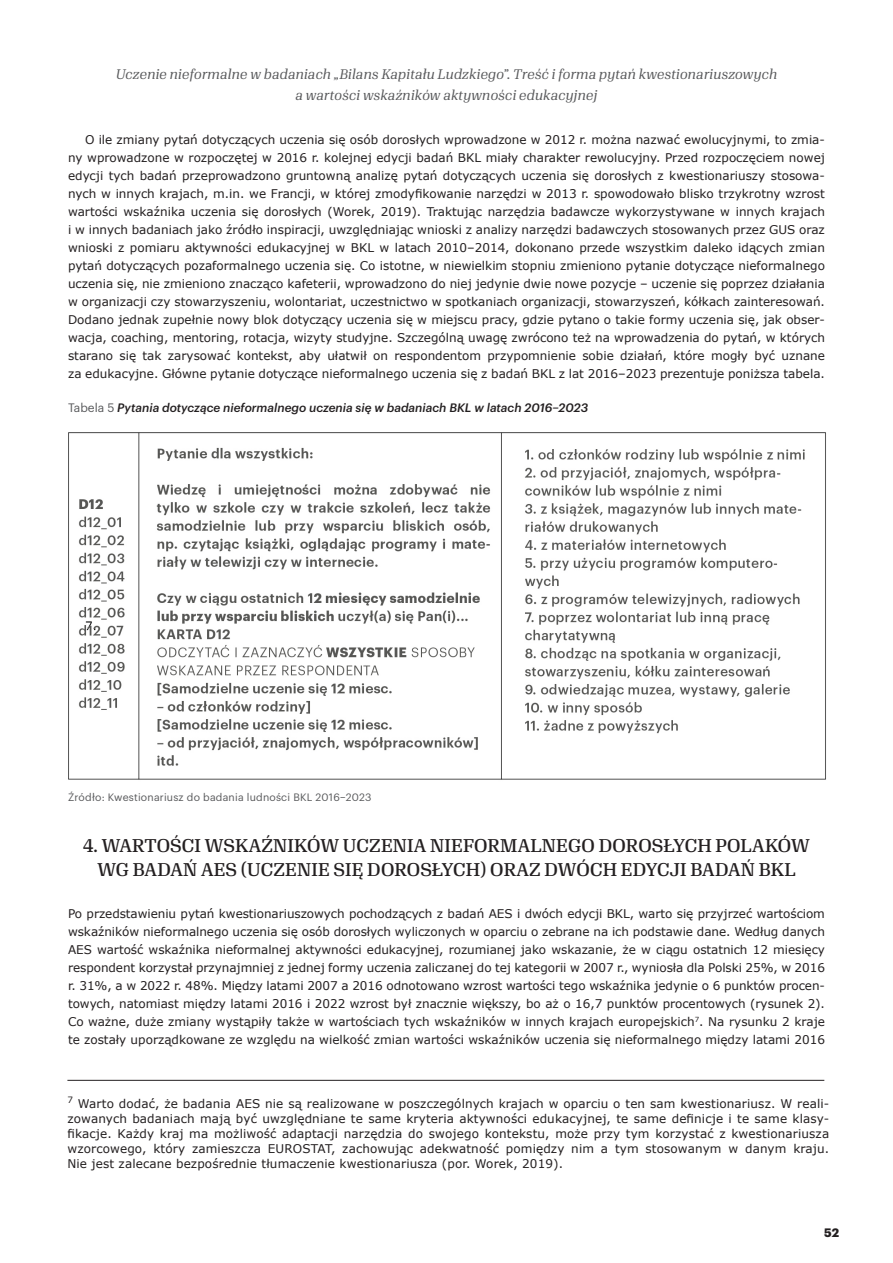
<style>
.page{position:relative;width:893px;height:1263px;background:#fff}
.page>*{position:absolute;margin:0;border:0;box-sizing:border-box;transform-origin:0 0}
.t1{font:18px/24px "Granger Regular No.2";letter-spacing:.01em;color:#231f20;text-align:center}
.t2{font:italic 13.5px/21px "Granger";letter-spacing:.02em;color:#57585a;text-align:center}
.t3{font:12px/18px "Verdana";color:#231f20;text-align:justify}
.t4{font:italic 500 12px "Graphik";color:#231f20}
.t5{font:700 12px "Graphik";color:#231f20}
.t6{font:10.5px "Graphik";letter-spacing:.02em;color:#57585a}
.s1{font-weight:400;font-style:normal;color:#57585a}
</style>
<div class="page">
<hr style="left:67px;top:1080px;width:757px;height:1px;background:#231f20">
<img style="left:68px;top:432px;width:758px;height:348px">
<p class="t2" style="left:116px;top:63px;width:663px">Uczenie nieformalne w badaniach „Bilans Kapitału Ludzkiego”. Treść i forma pytań kwestionariuszowych a wartości wskaźników aktywności edukacyjnej</p>
<p class="t3" style="left:68px;top:131px;width:758px;text-indent:17px">O ile zmiany pytań dotyczących uczenia się osób dorosłych wprowadzone w 2012 r. można nazwać ewolucyjnymi, to zmia&shy;ny wprowadzone w rozpoczętej w 2016 r. kolejnej edycji badań BKL miały charakter rewolucyjny. Przed rozpoczęciem nowej edycji tych badań przeprowadzono gruntowną analizę pytań dotyczących uczenia się dorosłych z kwestionariuszy stosowa&shy;nych w innych krajach, m.in. we Francji, w której zmodyfikowanie narzędzi w 2013 r. spowodowało blisko trzykrotny wzrost wartości wskaźnika uczenia się dorosłych (Worek, 2019). Traktując narzędzia badawcze wykorzystywane w innych krajach i w innych badaniach jako źródło inspiracji, uwzględniając wnioski z analizy narzędzi badawczych stosowanych przez GUS oraz wnioski z pomiaru aktywności edukacyjnej w BKL w latach 2010–2014, dokonano przede wszystkim daleko idących zmian pytań dotyczących pozaformalnego uczenia się. Co istotne, w niewielkim stopniu zmieniono pytanie dotyczące nieformalnego uczenia się, nie zmieniono znacząco kafeterii, wprowadzono do niej jedynie dwie nowe pozycje – uczenie się poprzez działania w organizacji czy stowarzyszeniu, wolontariat, uczestnictwo w spotkaniach organizacji, stowarzyszeń, kółkach zainteresowań.<br>Dodano jednak zupełnie nowy blok dotyczący uczenia się w miejscu pracy, gdzie pytano o takie formy uczenia się, jak obser&shy;wacja, coaching, mentoring, rotacja, wizyty studyjne. Szczególną uwagę zwrócono też na wprowadzenia do pytań, w których starano się tak zarysować kontekst, aby ułatwił on respondentom przypomnienie sobie działań, które mogły być uznane za edukacyjne. Główne pytanie dotyczące nieformalnego uczenia się z badań BKL z lat 2016–2023 prezentuje poniższa tabela.</p>
<p class="t4" style="left:68px;top:398px;width:522px"><span class="s1">Tabela 5</span> Pytania dotyczące nieformalnego uczenia się w badaniach BKL w latach 2016–2023</p>
<p class="t6" style="left:68px;top:789px;width:305px">Źródło: Kwestionariusz do badania ludności BKL 2016–2023</p>
<p class="t1" style="left:83px;top:832px;width:728px">4. WARTOŚCI WSKAŹNIKÓW UCZENIA NIEFORMALNEGO DOROSŁYCH POLAKÓW<br>WG BADAŃ AES (UCZENIE SIĘ DOROSŁYCH) ORAZ DWÓCH EDYCJI BADAŃ BKL</p>
<p class="t3" style="left:68px;top:905px;width:758px">Po przedstawieniu pytań kwestionariuszowych pochodzących z badań AES i dwóch edycji BKL, warto się przyjrzeć wartościom wskaźników nieformalnego uczenia się osób dorosłych wyliczonych w oparciu o zebrane na ich podstawie dane. Według danych AES wartość wskaźnika nieformalnej aktywności edukacyjnej, rozumianej jako wskazanie, że w ciągu ostatnich 12 miesięcy respondent korzystał przynajmniej z jednej formy uczenia zaliczanej do tej kategorii w 2007 r., wyniosła dla Polski 25%, w 2016 r. 31%, a w 2022 r. 48%. Między latami 2007 a 2016 odnotowano wzrost wartości tego wskaźnika jedynie o 6 punktów procen&shy;towych, natomiast między latami 2016 i 2022 wzrost był znacznie większy, bo aż o 16,7 punktów procentowych (rysunek 2).<br>Co ważne, duże zmiany wystąpiły także w wartościach tych wskaźników w innych krajach europejskich<sup>7</sup>. Na rysunku 2 kraje te zostały uporządkowane ze względu na wielkość zmian wartości wskaźników uczenia się nieformalnego między latami 2016</p>
<p class="t3" style="left:67px;top:1097px;width:763px;line-height:15px"><sup>7</sup> Warto dodać, że badania AES nie są realizowane w poszczególnych krajach w oparciu o ten sam kwestionariusz. W reali&shy;zowanych badaniach mają być uwzględniane te same kryteria aktywności edukacyjnej, te same definicje i te same klasy&shy;fikacje. Każdy kraj ma możliwość adaptacji narzędzia do swojego kontekstu, może przy tym korzystać z kwestionariusza wzorcowego, który zamieszcza EUROSTAT, zachowując adekwatność pomiędzy nim a tym stosowanym w danym kraju.<br>Nie jest zalecane bezpośrednie tłumaczenie kwestionariusza (por. Worek, 2019).</p>
<p class="t5" style="left:824px;top:1223px;width:17px">52</p>
</div>
